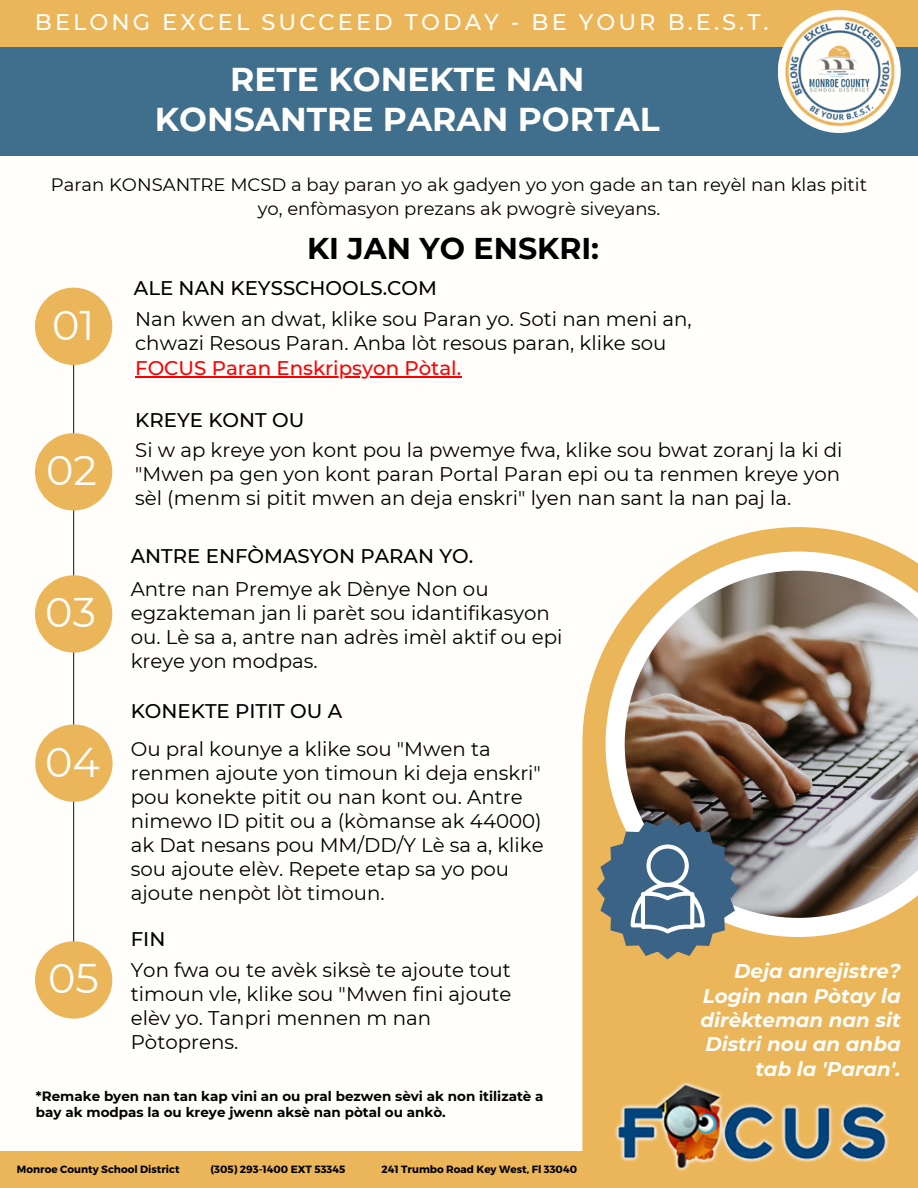
<style>
.page{position:relative;width:918px;height:1188px;background:#fffefb}
.page>*{position:absolute;margin:0;border:0;box-sizing:border-box;transform-origin:0 0}
.t1{font:41.4px "Montserrat";color:#fffefb}
.t2{font:700 33px/39.3px "Montserrat";color:#fffefb;text-align:center}
.t3{font:700 30px "Montserrat";color:#000}
.t4{font:500 22.5px "Montserrat";letter-spacing:.135em;color:#fffefb}
.t5{font:19.8px/24px "Montserrat";color:#000}
.t6{font:italic 700 19.8px/24.3px "Montserrat";color:#fffefb;text-align:right}
.t7{font:500 19.8px "Montserrat";color:#000}
.t8{font:18px/24.8px "Montserrat";color:#000;text-align:center}
.t9{font:700 13.5px/15.8px "Montserrat";color:#000}
.t10{font:700 10.5px "Montserrat";color:#000}
.s1{font-weight:500;color:#f00}
</style>
<div class="page">
<hr style="left:73px;top:307px;width:1px;height:650px;background:#2e2e2e">
<div style="left:35px;top:288px;width:77px;height:77px;background:#ebb55a;border-radius:50%"></div>
<div style="left:35px;top:433px;width:77px;height:77px;background:#ebb55a;border-radius:50%"></div>
<div style="left:35px;top:575px;width:77px;height:78px;background:#ebb55a;border-radius:50%"></div>
<div style="left:35px;top:724px;width:78px;height:78px;background:#ebb55a;border-radius:50%"></div>
<div style="left:0;top:0;width:918px;height:46px;background:#ebb55a"></div>
<div style="left:0;top:47px;width:918px;height:109px;background:#3f6f8c"></div>
<div style="left:778px;top:10px;width:123px;height:123px;background:#fffefb;border-radius:50%"></div>
<div style="left:0;top:1152px;width:918px;height:36px;background:#ebb55a"></div>
<div style="left:582px;top:527px;width:336px;height:661px;background:#ebb55a"></div>
<svg style="left:606px;top:552px;width:312px;height:385px;fill:#fffefb"></svg>
<img style="left:625px;top:571px;width:293px;height:347px">
<div style="left:35px;top:941px;width:77px;height:78px;background:#ebb55a;border-radius:50%"></div>
<img style="left:615px;top:1082px;width:274px;height:89px">
<svg style="left:597px;top:818px;width:141px;height:141px"></svg>
<img style="left:783px;top:15px;width:113px;height:113px">
<hr style="left:135px;top:376px;width:326px;height:1px;background:#f00">
<p class="t4" style="left:35px;top:8px;width:735px">BELONG EXCEL SUCCEED TODAY - BE YOUR B.E.S.T.</p>
<p class="t2" style="left:155px;top:60px;width:506px">RETE KONEKTE NAN<br>KONSANTRE PARAN PORTAL</p>
<p class="t8" style="left:51px;top:172px;width:818px">Paran KONSANTRE MCSD a bay paran yo ak gadyen yo yon gade an tan reyèl nan klas pitit yo, enfòmasyon prezans ak pwogrè siveyans.</p>
<p class="t3" style="left:307px;top:230px;width:294px">KI JAN YO ENSKRI:</p>
<p class="t1" style="left:52px;top:300px;width:44px">01</p>
<p class="t1" style="left:46px;top:445px;width:52px">02</p>
<p class="t1" style="left:45px;top:587px;width:52px">03</p>
<p class="t1" style="left:45px;top:736px;width:56px">04</p>
<p class="t7" style="left:134px;top:275px;width:305px">ALE NAN KEYSSCHOOLS.COM</p>
<p class="t5" style="left:135px;top:306px;width:558px;line-height:24.8px">Nan kwen an dwat, klike sou Paran yo. Soti nan meni an, chwazi Resous Paran. Anba lòt resous paran, klike sou<br><span class="s1">FOCUS Paran Enskripsyon Pòtal.</span></p>
<p class="t7" style="left:135px;top:408px;width:171px">KREYE KONT OU</p>
<p class="t5" style="left:135px;top:438px;width:709px">Si w ap kreye yon kont pou la pwemye fwa, klike sou bwat zoranj la ki di "Mwen pa gen yon kont paran Portal Paran epi ou ta renmen kreye yon sèl (menm si pitit mwen an deja enskri" lyen nan sant la nan paj la.</p>
<p class="t7" style="left:131px;top:544px;width:344px">ANTRE ENFÒMASYON PARAN YO.</p>
<p class="t5" style="left:131px;top:577px;width:433px">Antre nan Premye ak Dènye Non ou egzakteman jan li parèt sou idantifikasyon ou. Lè sa a, antre nan adrès imèl aktif ou epi kreye yon modpas.</p>
<p class="t7" style="left:131px;top:699px;width:213px">KONEKTE PITIT OU A</p>
<p class="t5" style="left:131px;top:737px;width:414px">Ou pral kounye a klike sou "Mwen ta renmen ajoute yon timoun ki deja enskri" pou konekte pitit ou nan kont ou. Antre nimewo ID pitit ou a (kòmanse ak 44000) ak Dat nesans pou MM/DD/Y Lè sa a, klike sou ajoute elèv. Repete etap sa yo pou ajoute nenpòt lòt timoun.</p>
<p class="t7" style="left:131px;top:927px;width:36px">FIN</p>
<p class="t5" style="left:131px;top:958px;width:382px">Yon fwa ou te avèk siksè te ajoute tout timoun vle, klike sou "Mwen fini ajoute elèv yo. Tanpri mennen m nan<br>Pòtoprens.</p>
<p class="t6" style="left:700px;top:959px;width:202px">Deja anrejistre?<br>Login nan Pòtay la dirèkteman nan sit<br>Distri nou an anba tab la 'Paran'.</p>
<p class="t9" style="left:36px;top:1089px;width:509px">*Remake byen nan tan kap vini an ou pral bezwen sèvi ak non itilizatè a bay ak modpas la ou kreye jwenn aksè nan pòtal ou ankò.</p>
<p class="t1" style="left:48px;top:953px;width:52px">05</p>
<p class="t10" style="left:17px;top:1163px;width:164px">Monroe County School District</p>
<p class="t10" style="left:211px;top:1163px;width:136px">(305) 293-1400 EXT 53345</p>
<p class="t10" style="left:381px;top:1163px;width:197px">241 Trumbo Road Key West, Fl 33040</p>
</div>
